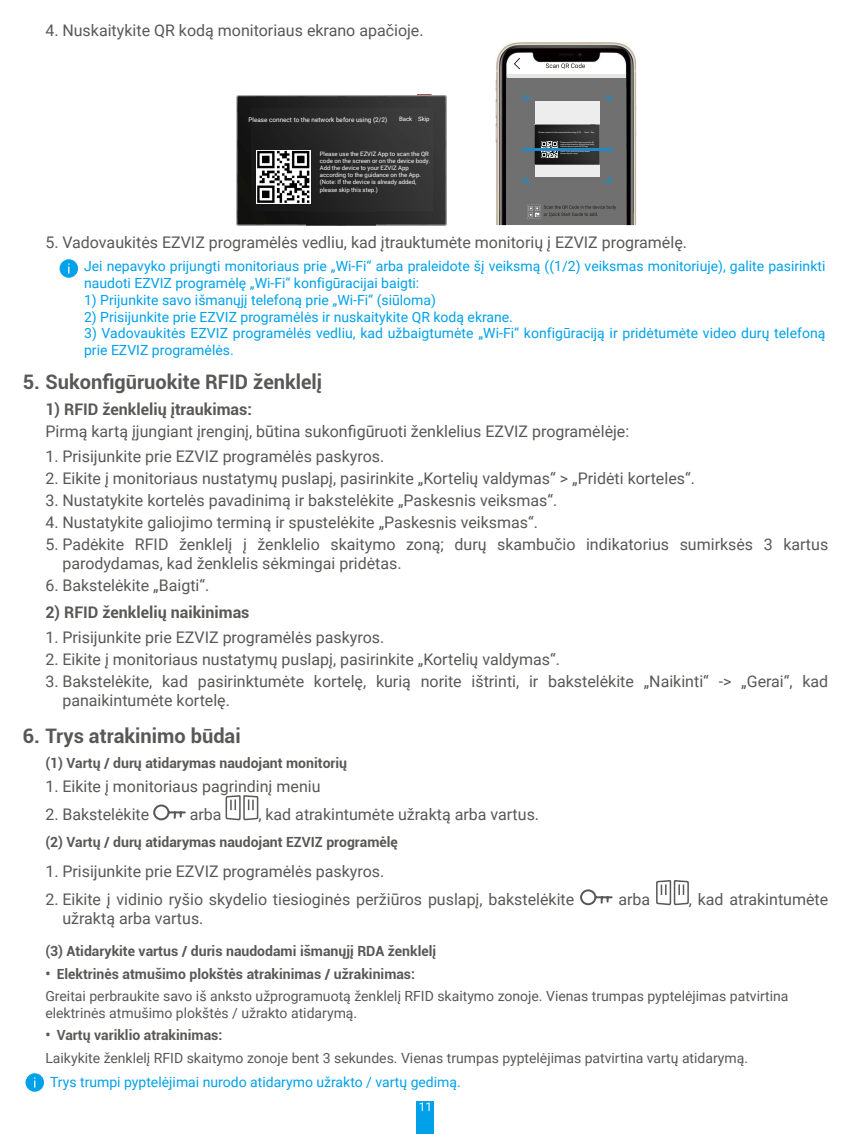
<style>
.page{position:relative;width:851px;height:1134px;background:#fff}
.page>*{position:absolute;margin:0;border:0;box-sizing:border-box;transform-origin:0 0}
.t1{font:700 20px "Roboto";color:#595857}
.t2{font:16px/19.2px "Roboto";color:#595857}
.t3{font:700 16px "Roboto";color:#595857}
.t4{font:14px/16.8px "Roboto";color:#00a1e9}
.t5{font:14px/16.8px "Roboto";color:#595857}
.t6{font:700 14px "Roboto";color:#595857}
.t7{font:12px "Roboto";color:#fff}
.t8{font:6.4px "Roboto";color:#fff}
.t9{font:6px/7.2px "Roboto";color:#fff}
</style>
<div class="page">
<div style="left:417px;top:1101px;width:17px;height:33px;background:#00a1e9"></div>
<img style="left:236px;top:95px;width:210px;height:131px">
<img style="left:257px;top:150px;width:53px;height:54px">
<img style="left:495px;top:42px;width:141px;height:183px">
<div style="left:506px;top:78px;width:119px;height:147px;background:#707070"></div>
<div style="left:526px;top:64px;width:82px;height:7px;background:#fff"></div>
<hr style="left:506px;top:74px;width:119px;height:4px;background:#e6e6e3">
<svg style="left:513px;top:58px;width:7px;height:11px"></svg>
<svg style="left:545px;top:63px;width:40px;height:6px"></svg>
<svg style="left:604px;top:96px;width:7px;height:6px"></svg>
<svg style="left:523px;top:96px;width:7px;height:6px"></svg>
<svg style="left:523px;top:176px;width:7px;height:7px"></svg>
<svg style="left:604px;top:176px;width:7px;height:7px"></svg>
<svg style="left:527px;top:205px;width:89px;height:13px"></svg>
<div style="left:534px;top:102px;width:65px;height:75px;background:#ededed"></div>
<img style="left:534px;top:124px;width:65px;height:41px">
<img style="left:541px;top:141px;width:16px;height:17px">
<hr style="left:521px;top:149px;width:91px;height:2px;background:#218ac2">
<svg style="left:60px;top:259px;width:18px;height:19px"></svg>
<svg style="left:153px;top:804px;width:33px;height:17px"></svg>
<svg style="left:225px;top:795px;width:34px;height:26px"></svg>
<svg style="left:580px;top:889px;width:33px;height:17px"></svg>
<svg style="left:656px;top:880px;width:33px;height:26px"></svg>
<svg style="left:26px;top:1073px;width:18px;height:19px"></svg>
<p class="t2" style="left:45px;top:20px;width:380px">4. Nuskaitykite QR kodą monitoriaus ekrano apačioje.</p>
<p class="t8" style="left:248px;top:115px;width:140px">Please connect to the network before using (2/2)</p>
<p class="t9" style="left:399px;top:116px;width:32px">Back Skip</p>
<p class="t9" style="left:320px;top:150px;width:112px">Please use the EZVIZ App to scan the QR code on the screen or on the device body.<br>Add the device to your EZVIZ App according to the guidance on the App. (Note: If the device is already added, please skip this step.)</p>
<p class="t2" style="left:45px;top:232px;width:643px">5. Vadovaukitės EZVIZ programėlės vedliu, kad įtrauktumėte monitorių į EZVIZ programėlę.</p>
<p class="t4" style="left:84px;top:257px;width:742px">Jei nepavyko prijungti monitoriaus prie „Wi-Fi“ arba praleidote šį veiksmą ((1/2) veiksmas monitoriuje), galite pasirinkti naudoti EZVIZ programėlę „Wi-Fi“ konfigūracijai baigti:</p>
<p class="t4" style="left:84px;top:291px;width:353px">1) Prijunkite savo išmanųjį telefoną prie „Wi-Fi“ (siūloma)</p>
<p class="t4" style="left:84px;top:308px;width:430px">2) Prisijunkite prie EZVIZ programėlės ir nuskaitykite QR kodą ekrane.</p>
<p class="t4" style="left:84px;top:325px;width:742px">3) Vadovaukitės EZVIZ programėlės vedliu, kad užbaigtumėte „Wi-Fi“ konfigūraciją ir pridėtumėte video durų telefoną prie EZVIZ programėlės.</p>
<p class="t1" style="left:23px;top:368px;width:301px">5. Sukonfigūruokite RFID ženklelį</p>
<p class="t3" style="left:45px;top:398px;width:208px">1) RFID ženklelių įtraukimas:</p>
<p class="t2" style="left:45px;top:421px;width:585px">Pirmą kartą įjungiant įrenginį, būtina sukonfigūruoti ženklelius EZVIZ programėlėje:</p>
<p class="t2" style="left:45px;top:446px;width:340px">1. Prisijunkite prie EZVIZ programėlės paskyros.</p>
<p class="t2" style="left:45px;top:468px;width:651px">2. Eikite į monitoriaus nustatymų puslapį, pasirinkite „Kortelių valdymas“ &gt; „Pridėti korteles“.</p>
<p class="t2" style="left:45px;top:490px;width:513px">3. Nustatykite kortelės pavadinimą ir bakstelėkite „Paskesnis veiksmas“.</p>
<p class="t2" style="left:45px;top:512px;width:494px">4. Nustatykite galiojimo terminą ir spustelėkite „Paskesnis veiksmas“.</p>
<p class="t2" style="left:62px;top:534px;width:767px;text-indent:-17px">5. Padėkite RFID ženklelį į ženklelio skaitymo zoną; durų skambučio indikatorius sumirksės 3 kartus parodydamas, kad ženklelis sėkmingai pridėtas.</p>
<p class="t2" style="left:45px;top:575px;width:165px">6. Bakstelėkite „Baigti“.</p>
<p class="t3" style="left:45px;top:601px;width:206px">2) RFID ženklelių naikinimas</p>
<p class="t2" style="left:45px;top:627px;width:340px">1. Prisijunkite prie EZVIZ programėlės paskyros.</p>
<p class="t2" style="left:45px;top:649px;width:516px">2. Eikite į monitoriaus nustatymų puslapį, pasirinkite „Kortelių valdymas“.</p>
<p class="t2" style="left:62px;top:671px;width:767px;text-indent:-17px">3. Bakstelėkite, kad pasirinktumėte kortelę, kurią norite ištrinti, ir bakstelėkite „Naikinti“ -&gt; „Gerai“, kad panaikintumėte kortelę.</p>
<p class="t1" style="left:23px;top:722px;width:219px">6. Trys atrakinimo būdai</p>
<p class="t6" style="left:45px;top:753px;width:303px">(1) Vartų / durų atidarymas naudojant monitorių</p>
<p class="t2" style="left:45px;top:776px;width:276px">1. Eikite į monitoriaus pagrindinį meniu</p>
<p class="t2" style="left:45px;top:804px;width:105px">2. Bakstelėkite</p>
<p class="t2" style="left:190px;top:804px;width:33px">arba</p>
<p class="t2" style="left:258px;top:804px;width:282px">, kad atrakintumėte užraktą arba vartus.</p>
<p class="t6" style="left:45px;top:832px;width:354px">(2) Vartų / durų atidarymas naudojant EZVIZ programėlę</p>
<p class="t2" style="left:45px;top:861px;width:340px">1. Prisijunkite prie EZVIZ programėlės paskyros.</p>
<p class="t2" style="left:45px;top:889px;width:530px">2. Eikite į vidinio ryšio skydelio tiesioginės peržiūros puslapį, bakstelėkite</p>
<p class="t2" style="left:618px;top:889px;width:33px">arba</p>
<p class="t2" style="left:688px;top:889px;width:141px">, kad atrakintumėte</p>
<p class="t2" style="left:62px;top:908px;width:142px">užraktą arba vartus.</p>
<p class="t6" style="left:45px;top:941px;width:392px">(3) Atidarykite vartus / duris naudodami išmanųjį RDA ženklelį</p>
<p class="t6" style="left:45px;top:964px;width:371px">• Elektrinės atmušimo plokštės atrakinimas / užrakinimas:</p>
<p class="t5" style="left:45px;top:987px;width:744px">Greitai perbraukite savo iš anksto užprogramuotą ženklelį RFID skaitymo zonoje. Vienas trumpas pyptelėjimas patvirtina elektrinės atmušimo plokštės / užrakto atidarymą.</p>
<p class="t6" style="left:45px;top:1025px;width:178px">• Vartų variklio atrakinimas:</p>
<p class="t5" style="left:45px;top:1049px;width:704px">Laikykite ženklelį RFID skaitymo zonoje bent 3 sekundes. Vienas trumpas pyptelėjimas patvirtina vartų atidarymą.</p>
<p class="t4" style="left:50px;top:1073px;width:412px">Trys trumpi pyptelėjimai nurodo atidarymo užrakto / vartų gedimą.</p>
<p class="t7" style="left:418px;top:1099px;width:15px">11</p>
</div>
